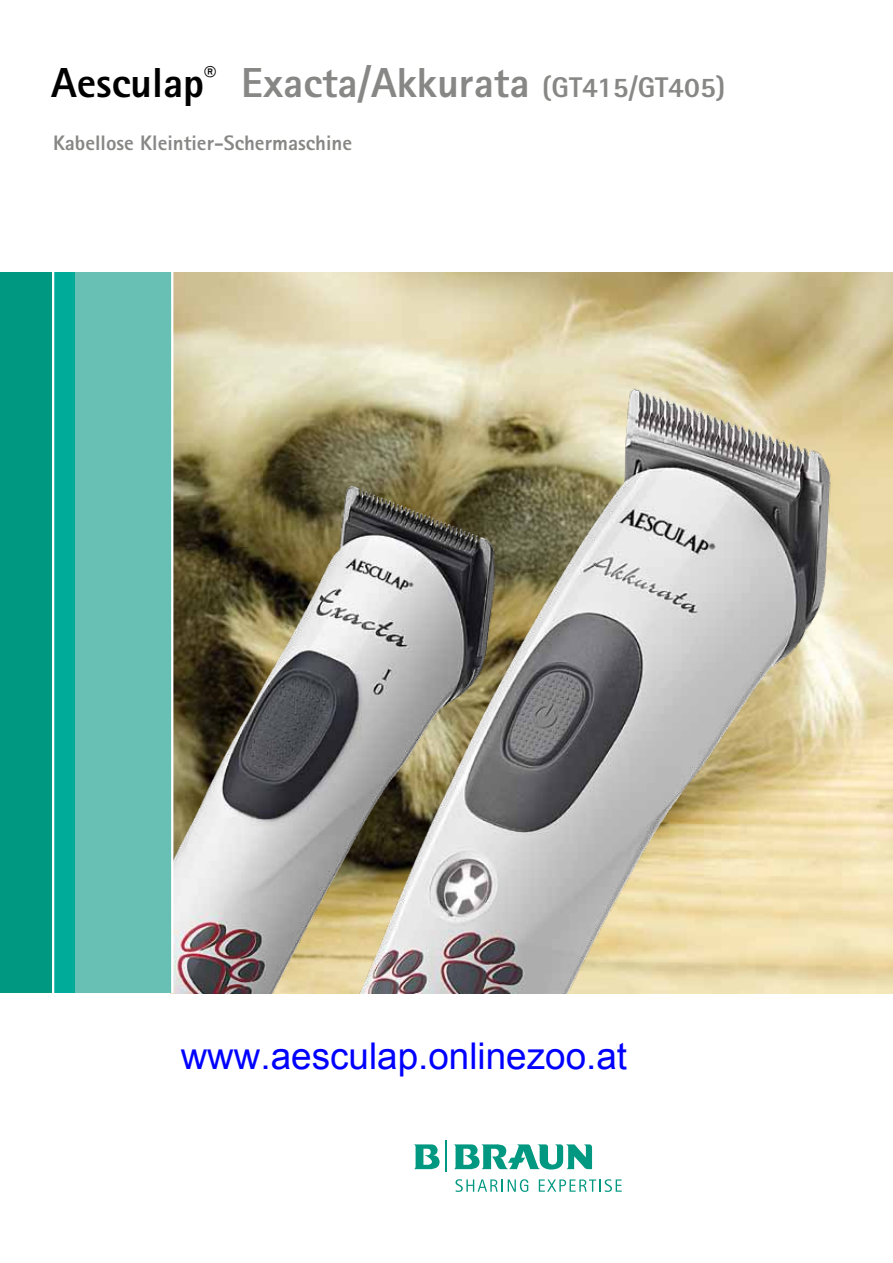
<style>
.page{position:relative;width:893px;height:1263px;background:#fff}
.page>*{position:absolute;margin:0;border:0;box-sizing:border-box;transform-origin:0 0}
.t1{font:800 42px "Rotis Sans Serif Pro";color:#878786}
.t2{font:36.9px "Arial";color:#00f}
.t3{font:800 21px "Rotis Sans Serif Pro";color:#878786}
.s1{color:#000}
.s2{font-size:28.5px}
</style>
<div class="page">
<img style="left:173px;top:273px;width:720px;height:720px">
<img style="left:174px;top:379px;width:681px;height:614px">
<svg style="left:455px;top:1179px;width:73px;height:13px"></svg>
<svg style="left:539px;top:1179px;width:83px;height:13px"></svg>
<svg style="left:414px;top:1144px;width:26px;height:25px"></svg>
<svg style="left:454px;top:1144px;width:138px;height:25px"></svg>
<hr style="left:446px;top:1141px;width:1px;height:31px;background:#009881">
<div style="left:0;top:273px;width:53px;height:720px;background:#009881"></div>
<div style="left:53px;top:273px;width:24px;height:720px;background:#00ab9a"></div>
<div style="left:75px;top:273px;width:96px;height:720px;background:#67c0b3"></div>
<hr style="left:52px;top:270px;width:2px;height:723px;background:#fff">
<p class="t1" style="left:51px;top:56px;width:676px"><span class="s1">Aesculap</span><sup>®</sup> Exacta/Akkurata <span class="s2">(GT415/GT405)</span></p>
<p class="t3" style="left:53px;top:129px;width:300px">Kabellose Kleintier-Schermaschine</p>
<p class="t2" style="left:181px;top:1032px;width:448px">www.aesculap.onlinezoo.at</p>
</div>
